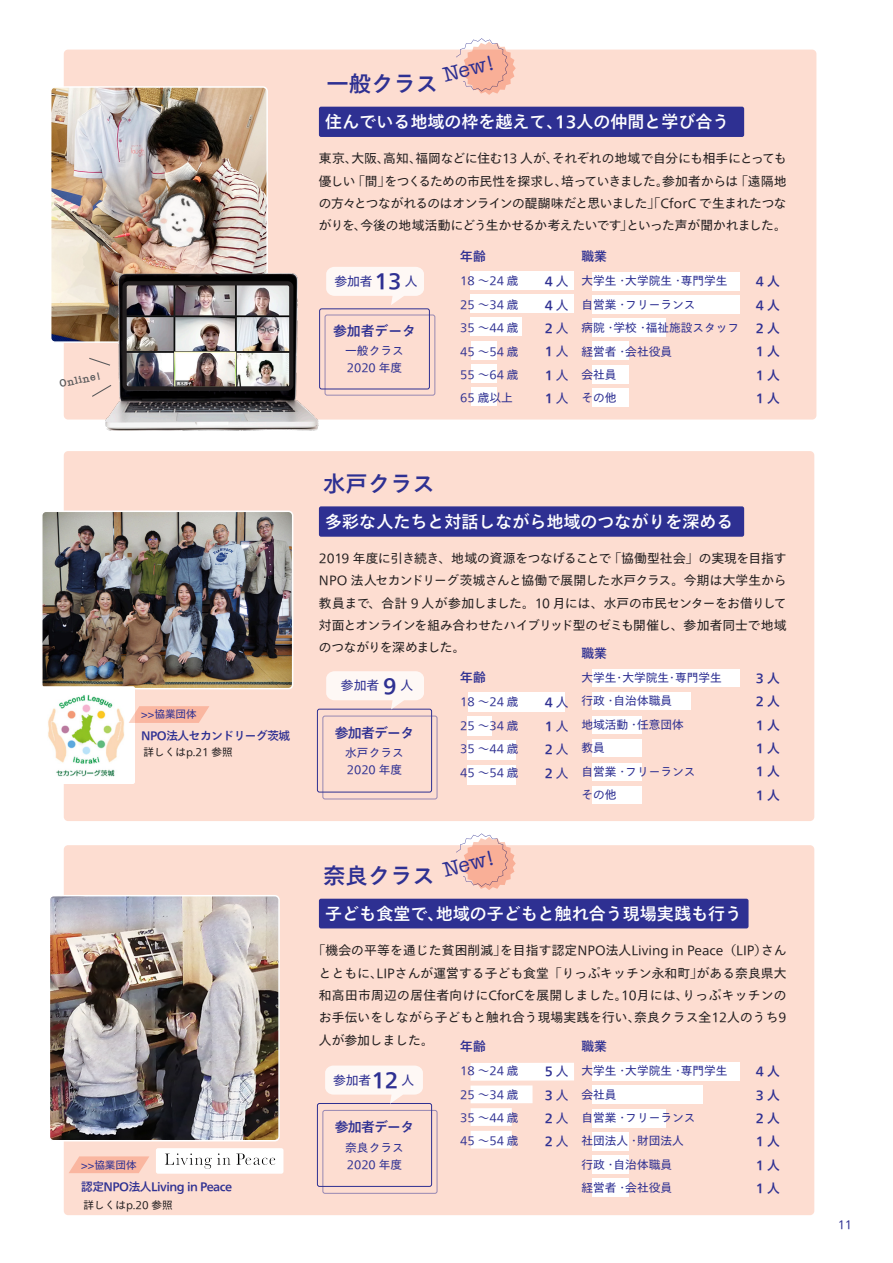
<style>
.page{position:relative;width:893px;height:1263px;background:#fff}
.page>*{position:absolute;margin:0;border:0;box-sizing:border-box;transform-origin:0 0}
.t1{font:500 22.35px "Tazugane Gothic Std N";color:#2e3092}
.t2{font:21.3px "American Typewriter";color:#2e3092}
.t3{font:500 16.95px "Tazugane Gothic Std N";color:#fff}
.t4{font:500 13.8px "Tazugane Gothic Std N";letter-spacing:-.05em;color:#2e3092}
.t5{font:12.75px/22.4px "Tazugane Gothic Std N";color:#231f20;text-align:justify}
.t6{font:500 12.75px/23.4px "Tazugane Gothic Std N";color:#2e3092;text-align:justify}
.t7{font:12.75px "Tazugane Gothic Std N";color:#2e3092}
.t8{font:500 12.75px "Gothic MB101 Pr 6 N";color:#2e3092}
.t9{font:11.7px/23.4px "Tazugane Gothic Std N";color:#2e3092}
.t10{font:500 11.7px "Tazugane Gothic Std N";letter-spacing:-.04em;color:#2e3092}
.t11{font:10.65px "Tazugane Gothic Std N";color:#231f20}
.t12{font:10.65px "Tazugane Gothic Std N";color:#2e3092}
.t13{font:600 10.65px "American Typewriter";color:#57585a}
.s1{font-weight:500;font-size:21.3px}
.s2{font-weight:400}
</style>
<div class="page">
<div style="left:64px;top:50px;width:752px;height:370px;background:#fdddd1;border-radius:4px"></div>
<div style="left:64px;top:451px;width:750px;height:370px;background:#fdddd1;border-radius:4px"></div>
<div style="left:64px;top:845px;width:750px;height:370px;background:#fdddd1;border-radius:4px"></div>
<div style="left:323px;top:716px;width:114px;height:83px;border:1px solid #2e3092;border-radius:2px"></div>
<div style="left:323px;top:1110px;width:114px;height:83px;border:1px solid #2e3092;border-radius:2px"></div>
<img style="left:52px;top:88px;width:214px;height:253px">
<div style="left:50px;top:86px;width:218px;height:257px;border:1px solid #fff;border-radius:4px"></div>
<img style="left:43px;top:512px;width:250px;height:177px">
<div style="left:41px;top:511px;width:252px;height:178px;border:1px solid #fff;border-radius:4px"></div>
<img style="left:51px;top:897px;width:227px;height:242px">
<div style="left:49px;top:895px;width:231px;height:246px;border:1px solid #fff;border-radius:4px"></div>
<img style="left:106px;top:274px;width:212px;height:157px">
<img style="left:127px;top:286px;width:161px;height:100px">
<div style="left:122px;top:281px;width:171px;height:110px;border:4px solid #231f20;border-radius:4px"></div>
<div style="left:37px;top:686px;width:98px;height:98px;background:#fff;border-radius:2px"></div>
<img style="left:48px;top:694px;width:76px;height:82px">
<svg style="left:129px;top:706px;width:80px;height:17px"></svg>
<svg style="left:69px;top:1156px;width:80px;height:17px"></svg>
<div style="left:156px;top:1148px;width:127px;height:26px;background:#fff;border-radius:2px"></div>
<img style="left:165px;top:1153px;width:111px;height:16px">
<img style="left:145px;top:185px;width:68px;height:66px">
<div style="left:471px;top:271px;width:103px;height:18px;background:#fff"></div>
<div style="left:471px;top:294px;width:103px;height:19px;background:#fff"></div>
<div style="left:471px;top:317px;width:51px;height:19px;background:#fff"></div>
<div style="left:471px;top:341px;width:25px;height:19px;background:#fff"></div>
<div style="left:471px;top:364px;width:25px;height:19px;background:#fff"></div>
<div style="left:471px;top:388px;width:25px;height:18px;background:#fff"></div>
<div style="left:592px;top:272px;width:148px;height:18px;background:#fff"></div>
<div style="left:592px;top:295px;width:148px;height:19px;background:#fff"></div>
<div style="left:592px;top:318px;width:74px;height:19px;background:#fff"></div>
<div style="left:592px;top:341px;width:37px;height:19px;background:#fff"></div>
<div style="left:592px;top:365px;width:37px;height:18px;background:#fff"></div>
<div style="left:592px;top:388px;width:37px;height:19px;background:#fff"></div>
<div style="left:468px;top:692px;width:96px;height:20px;background:#fff"></div>
<div style="left:468px;top:716px;width:24px;height:20px;background:#fff"></div>
<div style="left:468px;top:741px;width:48px;height:19px;background:#fff"></div>
<div style="left:468px;top:765px;width:48px;height:19px;background:#fff"></div>
<div style="left:592px;top:669px;width:148px;height:18px;background:#fff"></div>
<div style="left:592px;top:693px;width:99px;height:17px;background:#fff"></div>
<div style="left:592px;top:716px;width:49px;height:17px;background:#fff"></div>
<div style="left:592px;top:740px;width:49px;height:17px;background:#fff"></div>
<div style="left:592px;top:763px;width:49px;height:17px;background:#fff"></div>
<div style="left:592px;top:787px;width:49px;height:17px;background:#fff"></div>
<div style="left:470px;top:1063px;width:104px;height:18px;background:#fff"></div>
<div style="left:471px;top:1085px;width:62px;height:18px;background:#fff"></div>
<div style="left:471px;top:1108px;width:41px;height:18px;background:#fff"></div>
<div style="left:471px;top:1131px;width:41px;height:17px;background:#fff"></div>
<div style="left:592px;top:1062px;width:148px;height:19px;background:#fff"></div>
<div style="left:592px;top:1085px;width:111px;height:19px;background:#fff"></div>
<div style="left:592px;top:1109px;width:74px;height:18px;background:#fff"></div>
<div style="left:592px;top:1132px;width:37px;height:19px;background:#fff"></div>
<div style="left:592px;top:1155px;width:37px;height:19px;background:#fff"></div>
<div style="left:592px;top:1178px;width:37px;height:19px;background:#fff"></div>
<div style="left:319px;top:107px;width:425px;height:30px;background:#2e3092;border-radius:2px"></div>
<div style="left:319px;top:899px;width:429px;height:29px;background:#2e3092;border-radius:2px"></div>
<div style="left:319px;top:506px;width:425px;height:31px;background:#2e3092;border-radius:2px"></div>
<svg style="left:455px;top:38px;width:61px;height:57px"></svg>
<svg style="left:456px;top:833px;width:60px;height:57px"></svg>
<div style="left:325px;top:315px;width:110px;height:80px;border:1px solid #2e3092;border-radius:2px"></div>
<div style="left:319px;top:308px;width:111px;height:81px;border:1px solid #2e3092;border-radius:2px"></div>
<div style="left:317px;top:709px;width:115px;height:83px;border:1px solid #2e3092;border-radius:2px"></div>
<div style="left:317px;top:1103px;width:115px;height:84px;border:1px solid #2e3092;border-radius:2px"></div>
<svg style="left:326px;top:671px;width:98px;height:38px"></svg>
<svg style="left:326px;top:267px;width:98px;height:38px"></svg>
<svg style="left:325px;top:1065px;width:98px;height:39px"></svg>
<svg style="left:89px;top:357px;width:22px;height:9px"></svg>
<svg style="left:92px;top:384px;width:21px;height:14px"></svg>
<p class="t13" style="left:58px;top:376px;width:43px;rotate:-12deg">Online!</p>
<p class="t12" style="left:141px;top:707px;width:68px">&gt;&gt;協業団体　</p>
<p class="t10" style="left:141px;top:727px;width:151px">NPO法人セカンドリーグ茨城</p>
<p class="t11" style="left:144px;top:745px;width:91px">詳しくはp.21 参照</p>
<p class="t12" style="left:81px;top:1157px;width:68px">&gt;&gt;協業団体　</p>
<p class="t10" style="left:81px;top:1178px;width:153px">認定NPO法人Living in Peace</p>
<p class="t11" style="left:83px;top:1197px;width:91px">詳しくはp.20 参照</p>
<h2 class="t2" style="left:439px;top:59px;width:54px;rotate:-14deg">New!</h2>
<h1 class="t1" style="left:326px;top:68px;width:113px">一般クラス</h1>
<h3 class="t3" style="left:325px;top:110px;width:406px">住んでいる地域の枠を越えて、13人の仲間と学び合う</h3>
<p class="t5" style="left:319px;top:148px;width:469px">東京、大阪、高知、福岡などに住む13 人が、それぞれの地域で自分にも相手にとっても優しい「間」をつくるための市民性を探求し、培っていきました。参加者からは「遠隔地の方々とつながれるのはオンラインの醍醐味だと思いました」「CforC で生まれたつながりを、今後の地域活動にどう生かせるか考えたいです」といった声が聞かれました。</p>
<p class="t7" style="left:334px;top:272px;width:85px">参加者<span class="s1">13</span> 人</p>
<p class="t4" style="left:333px;top:321px;width:84px">参加者データ</p>
<p class="t9" style="left:345px;top:343px;width:60px;line-height:17px">一般クラス<br>2020 年度</p>
<p class="t8" style="left:460px;top:246px;width:27px">年齢</p>
<p class="t9" style="left:460px;top:270px;width:72px">18〜24歳<br>25〜34歳<br>35〜44歳<br>45〜54歳<br>55 〜64 歳　<br>65 歳以上</p>
<p class="t6" style="left:545px;top:294px;width:26px">4 <span class="s2">人</span>2 <span class="s2">人</span>1 <span class="s2">人</span>1 <span class="s2">人</span>1 <span class="s2">人</span></p>
<p class="t8" style="left:581px;top:246px;width:27px">職業</p>
<p class="t9" style="left:581px;top:270px;width:159px">大学生・大学院生・専門学生自営業・フリーランス<br>病院・学校・福祉施設スタッフ経営者・会社役員<br>会社員<br>その他</p>
<p class="t6" style="left:756px;top:271px;width:26px">4 人4 人2 人1 人1 人1 人</p>
<h1 class="t1" style="left:323px;top:468px;width:113px">水戸クラス</h1>
<h3 class="t3" style="left:325px;top:509px;width:410px">多彩な人たちと対話しながら地域のつながりを深める</h3>
<p class="t5" style="left:319px;top:548px;width:469px">2019 年度に引き続き、地域の資源をつなげることで「協働型社会」の実現を目指すNPO 法人セカンドリーグ茨城さんと協働で展開した水戸クラス。今期は大学生から教員まで、合計 9 人が参加しました。10 月には、水戸の市民センターをお借りして対面とオンラインを組み合わせたハイブリッド型のゼミも開催し、参加者同士で地域のつながりを深めました。</p>
<p class="t8" style="left:581px;top:642px;width:27px">職業</p>
<p class="t7" style="left:341px;top:677px;width:74px">参加者<span class="s1">９</span>人</p>
<p class="t4" style="left:335px;top:723px;width:81px">参加者データ</p>
<p class="t9" style="left:345px;top:745px;width:60px;line-height:17px">水戸クラス<br>2020 年度</p>
<p class="t8" style="left:460px;top:667px;width:27px">年齢</p>
<p class="t9" style="left:460px;top:691px;width:60px;text-align:justify">18〜24歳25〜34歳35〜44歳45〜54歳</p>
<p class="t6" style="left:545px;top:715px;width:26px">1 <span class="s2">人</span>2 <span class="s2">人</span>2 <span class="s2">人</span></p>
<p class="t9" style="left:581px;top:667px;width:142px">大学生・大学院生・専門学生行政・自治体職員<br>地域活動・任意団体<br>教員<br>自営業・フリーランス<br>その他</p>
<p class="t6" style="left:756px;top:667px;width:26px">3 人2 人1 人1 人1 人1 人</p>
<h1 class="t1" style="left:323px;top:860px;width:113px">奈良クラス</h1>
<h2 class="t2" style="left:439px;top:854px;width:54px;rotate:-14deg">New!</h2>
<h3 class="t3" style="left:325px;top:902px;width:418px">子ども食堂で、地域の子どもと触れ合う現場実践も行う</h3>
<p class="t5" style="left:319px;top:940px;width:469px;text-indent:-6px">「機会の平等を通じた貧困削減」を目指す認定NPO法人Living in Peace（LIP）さんとともに、LIPさんが運営する子ども食堂「りっぷキッチン永和町」がある奈良県大和高田市周辺の居住者向けにCforCを展開しました。10月には、りっぷキッチンのお手伝いをしながら子どもと触れ合う現場実践を行い、奈良クラス全12人のうち9人が参加しました。</p>
<p class="t8" style="left:581px;top:1035px;width:27px">職業</p>
<p class="t8" style="left:460px;top:1035px;width:27px">年齢</p>
<p class="t7" style="left:333px;top:1071px;width:83px">参加者<span class="s1">12</span> 人</p>
<p class="t4" style="left:335px;top:1117px;width:81px">参加者データ</p>
<p class="t9" style="left:345px;top:1139px;width:60px;line-height:17px">奈良クラス<br>2020 年度</p>
<p class="t9" style="left:460px;top:1060px;width:60px;text-align:justify">18〜24歳25〜34歳35〜44歳45〜54歳</p>
<p class="t6" style="left:545px;top:1084px;width:26px">3 <span class="s2">人</span>2 <span class="s2">人</span>2 <span class="s2">人</span></p>
<p class="t9" style="left:581px;top:1060px;width:148px">大学生・大学院生・専門学生会社員<br>自営業・フリーランス<br>社団法人・財団法人<br>行政・自治体職員<br>経営者・会社役員</p>
<p class="t6" style="left:756px;top:1061px;width:26px">4 人3 人2 人1 人1 人1 人</p>
<p class="t9" style="left:838px;top:1213px;width:16px">11</p>
</div>
